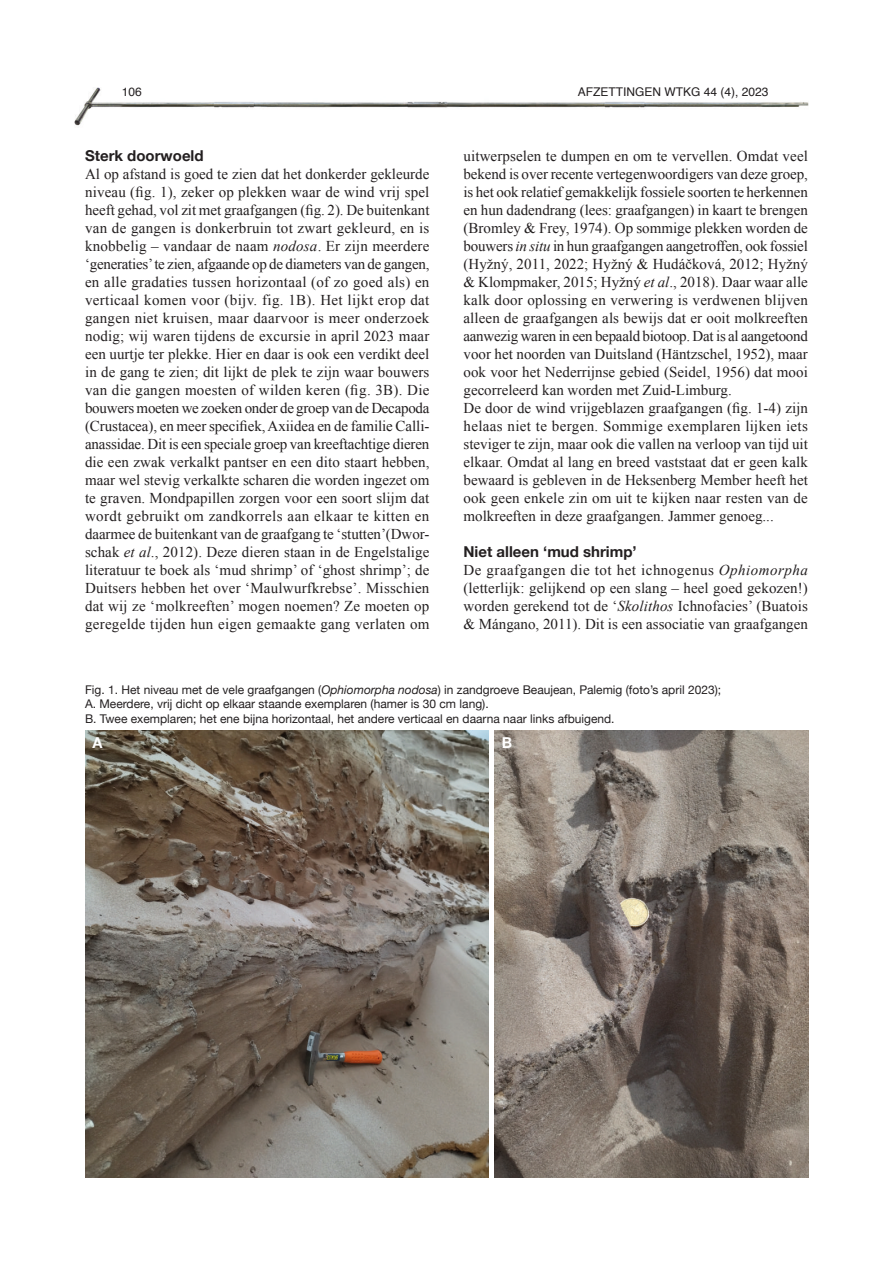
<style>
.page{position:relative;width:893px;height:1263px;background:#fff}
.page>*{position:absolute;margin:0;border:0;box-sizing:border-box;transform-origin:0 0}
.t1{font:15px/18px "Times New Roman";color:#231f20;text-align:justify}
.t2{font:700 15px "Helvetica Neue";color:#231f20}
.t3{font:700 15px "Helvetica Neue";color:#fff}
.t4{font:12px/14.2px "Helvetica Neue";color:#231f20}
.t5{font:12px "Helvetica";color:#231f20}
.s1{font-style:italic}
</style>
<div class="page">
<img style="left:74px;top:87px;width:735px;height:39px">
<img style="left:85px;top:731px;width:403px;height:447px">
<img style="left:494px;top:731px;width:314px;height:447px">
<p class="t5" style="left:122px;top:87px;width:22px">106</p>
<p class="t5" style="left:578px;top:87px;width:192px">AFZETTINGEN WTKG 44 (4), 2023</p>
<p class="t2" style="left:85px;top:146px;width:120px">Sterk doorwoeld</p>
<p class="t1" style="left:85px;top:166px;width:346px">Al op afstand is goed te zien dat het donkerder gekleurde niveau (fig. 1), zeker op plekken waar de wind vrĳ spel heeft gehad, vol zit met graafgangen (fig. 2). De buitenkant van de gangen is donkerbruin tot zwart gekleurd, en is knobbelig – vandaar de naam <span class="s1">nodosa</span>. Er zĳn meerdere ‘generaties’ te zien, afgaande op de diameters van de gangen, en alle gradaties tussen horizontaal (of zo goed als) en verticaal komen voor (bijv. fig. 1B). Het lijkt erop dat gangen niet kruisen, maar daarvoor is meer onderzoek nodig; wĳ waren tĳdens de excursie in april 2023 maar een uurtje ter plekke. Hier en daar is ook een verdikt deel in de gang te zien; dit lĳkt de plek te zĳn waar bouwers van die gangen moesten of wilden keren (fig. 3B). Die bouwers moeten we zoeken onder de groep van de Decapoda (Crustacea), en meer specifiek, Axiidea en de familie Calli&shy;anassidae. Dit is een speciale groep van kreeftachtige dieren die een zwak verkalkt pantser en een dito staart hebben, maar wel stevig verkalkte scharen die worden ingezet om te graven. Mondpapillen zorgen voor een soort slĳm dat wordt gebruikt om zandkorrels aan elkaar te kitten en daarmee de buitenkant van de graafgang te ‘stutten’(Dwor&shy;schak <span class="s1">et al</span>., 2012). Deze dieren staan in de Engelstalige literatuur te boek als ‘mud shrimp’ of ‘ghost shrimp’; de Duitsers hebben het over ‘Maulwurfkrebse’. Misschien dat wĳ ze ‘molkreeften’ mogen noemen? Ze moeten op geregelde tĳden hun eigen gemaakte gang verlaten om</p>
<p class="t1" style="left:463px;top:148px;width:346px;text-align:left">uitwerpselen te dumpen en om te vervellen. Omdat veel bekend is over recente vertegenwoordigers van deze groep, is het ook relatief gemakkelijk fossiele soorten te herkennen en hun dadendrang (lees: graafgangen) in kaart te brengen (Bromley &amp; Frey, 1974). Op sommige plekken worden de bouwers <span class="s1">in situ</span> in hun graafgangen aangetroffen, ook fossiel (Hyžný, 2011, 2022; Hyžný &amp; Hudáčková, 2012; Hyžný &amp; Klompmaker, 2015; Hyžný <span class="s1">et al</span>., 2018). Daar waar alle kalk door oplossing en verwering is verdwenen blĳven alleen de graafgangen als bewĳs dat er ooit molkreeften aanwezig waren in een bepaald biotoop. Dat is al aangetoond voor het noorden van Duitsland (Häntzschel, 1952), maar ook voor het Nederrĳnse gebied (Seidel, 1956) dat mooi gecorreleerd kan worden met Zuid-Limburg.<br>De door de wind vrĳgeblazen graafgangen (fig. 1-4) zĳn helaas niet te bergen. Sommige exemplaren lĳken iets steviger te zĳn, maar ook die vallen na verloop van tĳd uit elkaar. Omdat al lang en breed vaststaat dat er geen kalk bewaard is gebleven in de Heksenberg Member heeft het ook geen enkele zin om uit te kĳken naar resten van de molkreeften in deze graafgangen. Jammer genoeg...</p>
<p class="t2" style="left:463px;top:542px;width:175px">Niet alleen ‘mud shrimp’</p>
<p class="t1" style="left:463px;top:562px;width:346px">De graafgangen die tot het ichnogenus <span class="s1">Ophiomorpha </span>(letterlĳk: gelĳkend op een slang – heel goed gekozen!) worden gerekend tot de ‘<span class="s1">Skolithos</span> Ichnofacies’ (Buatois &amp; Mángano, 2011). Dit is een associatie van graafgangen</p>
<p class="t4" style="left:85px;top:682px;width:638px">Fig. 1. Het niveau met de vele graafgangen (<span class="s1">Ophiomorpha nodosa</span>) in zandgroeve Beaujean, Palemig (foto’s april 2023);<br>A. Meerdere, vrĳ dicht op elkaar staande exemplaren (hamer is 30 cm lang).<br>B. Twee exemplaren; het ene bĳna horizontaal, het andere verticaal en daarna naar links afbuigend.</p>
<p class="t3" style="left:93px;top:733px;width:12px">A</p>
<p class="t3" style="left:502px;top:733px;width:12px">B</p>
</div>
